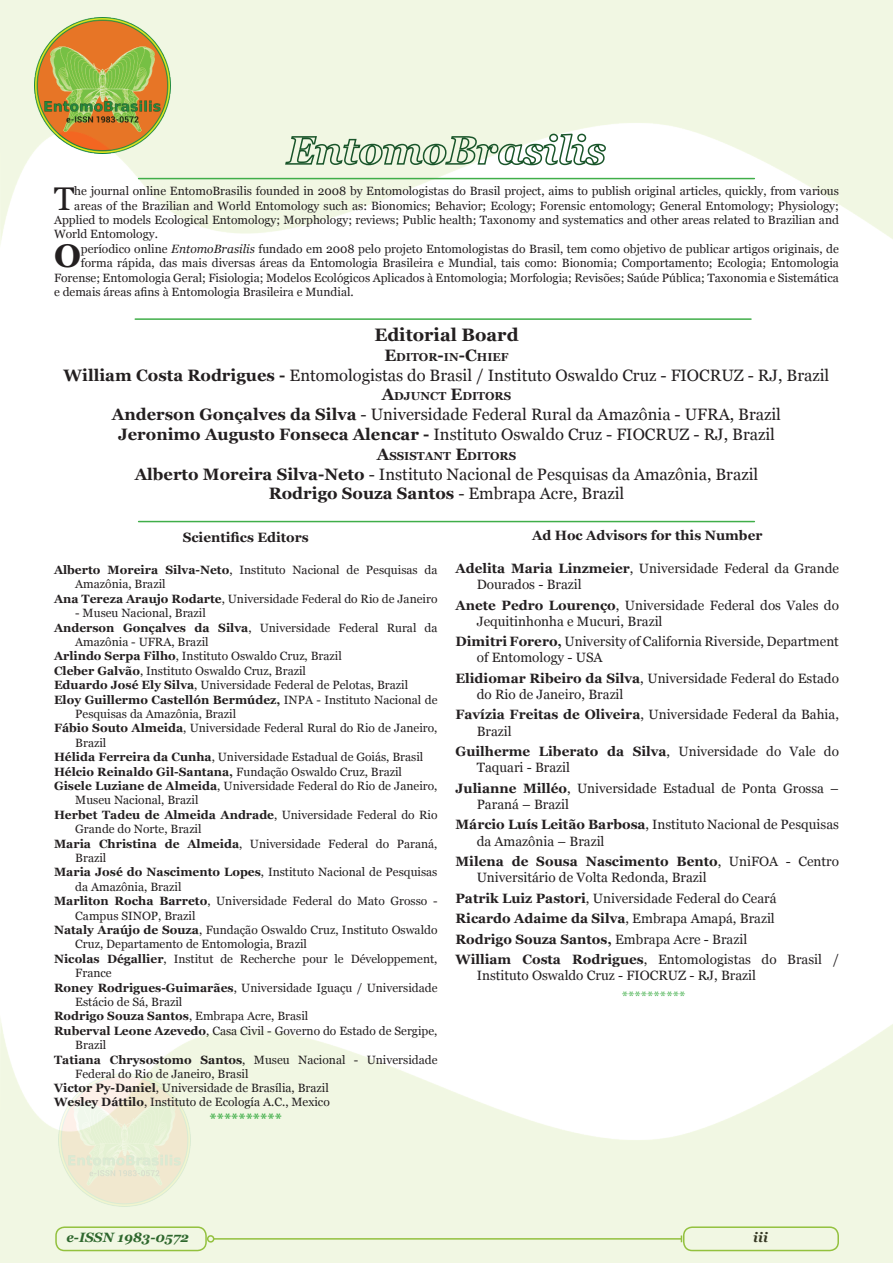
<style>
.page{position:relative;width:893px;height:1263px;background:#fff}
.page>*{position:absolute;margin:0;border:0;box-sizing:border-box;transform-origin:0 0}
.t1{font:32.85px "Georgia";color:#231f20}
.t2{font:700 32.85px "Georgia";color:#231f20}
.t3{font:700 18px "Georgia";color:#231f20}
.t4{font:16.5px "Georgia";color:#231f20}
.t5{font:700 15px "Georgia";color:#40ae49}
.t6{font:13.5px/16.2px "Georgia";color:#231f20}
.t7{font:700 13.5px "Georgia";color:#231f20}
.t8{font:italic 700 13.5px "Georgia";color:#19552a}
.Consultores{font:13.5px "Georgia";color:#40ae49}
.t9{font:italic 700 13.5px "Georgia";color:#231f20}
.t10{font:12px/14.4px "Georgia";color:#231f20}
.t11{font:700 12px "Georgia";color:#231f20}
.t12{font:700 11.55px "Georgia";color:#231f20}
.s1{font-style:italic}
.s2{font-size:16.5px}
.s3{font-weight:700}
.s4{font-weight:400}
</style>
<div class="page">
<img style="left:0;top:1018px;width:893px;height:245px">
<img style="left:58px;top:1073px;width:133px;height:133px">
<img style="left:0;top:0;width:893px;height:245px">
<svg style="left:284px;top:126px;width:323px;height:40px"></svg>
<hr style="left:139px;top:521px;width:615px;height:1px;background:#40ae49">
<hr style="left:135px;top:318px;width:616px;height:2px;background:#40ae49">
<hr style="left:139px;top:178px;width:615px;height:1px;background:#40ae49">
<p class="t1" style="left:54px;top:178px;width:22px">T</p>
<p class="t10" style="left:74px;top:184px;width:766px">he journal online EntomoBrasilis founded in 2008 by Entomologistas do Brasil project, aims to publish original articles, quickly, from various</p>
<p class="t10" style="left:74px;top:199px;width:766px">areas of the Brazilian and World Entomology such as: Bionomics; Behavior; Ecology; Forensic entomology; General Entomology; Physiology;</p>
<p class="t10" style="left:54px;top:213px;width:786px">Applied to models Ecological Entomology; Morphology; reviews; Public health; Taxonomy and systematics and other areas related to Brazilian and</p>
<p class="t10" style="left:54px;top:227px;width:106px">World Entomology.</p>
<p class="t2" style="left:54px;top:235px;width:28px">O</p>
<p class="t10" style="left:81px;top:242px;width:760px">períodico online <span class="s1">EntomoBrasilis</span> fundado em 2008 pelo projeto Entomologistas do Brasil, tem como objetivo de publicar artigos originais, de</p>
<p class="t10" style="left:81px;top:256px;width:760px">forma rápida, das mais diversas áreas da Entomologia Brasileira e Mundial, tais como: Bionomia; Comportamento; Ecologia; Entomologia</p>
<p class="t10" style="left:54px;top:271px;width:786px">Forense; Entomologia Geral; Fisiologia; Modelos Ecológicos Aplicados à Entomologia; Morfologia; Revisões; Saúde Pública; Taxonomia e Sistemática</p>
<p class="t10" style="left:54px;top:285px;width:301px">e demais áreas afins à Entomologia Brasileira e Mundial.</p>
<p class="t3" style="left:374px;top:323px;width:146px">Editorial Board</p>
<p class="t12" style="left:384px;top:349px;width:126px"><span class="s2">E</span>DITOR<span class="s2">-</span>IN<span class="s2">-C</span>HIEF</p>
<p class="t4" style="left:64px;top:365px;width:767px"><span class="s3">William Costa Rodrigues -</span> Entomologistas do Brasil / Instituto Oswaldo Cruz - FIOCRUZ - RJ, Brazil</p>
<p class="t12" style="left:382px;top:389px;width:131px"><span class="s2">A</span>DJUNCT <span class="s2">E</span>DITORS</p>
<p class="t4" style="left:112px;top:405px;width:670px"><span class="s3">Anderson Gonçalves da Silva</span> - Universidade Federal Rural da Amazônia - UFRA, Brazil</p>
<p class="t4" style="left:118px;top:424px;width:658px"><span class="s3">Jeronimo Augusto Fonseca Alencar -</span> Instituto Oswaldo Cruz - FIOCRUZ - RJ, Brazil</p>
<p class="t12" style="left:377px;top:448px;width:141px"><span class="s2">A</span>SSISTANT <span class="s2">E</span>DITORS</p>
<p class="t4" style="left:135px;top:464px;width:625px"><span class="s3">Alberto Moreira Silva-Neto</span> - Instituto Nacional de Pesquisas da Amazônia, Brazil</p>
<p class="t4" style="left:269px;top:484px;width:357px"><span class="s3">Rodrigo Souza Santos</span> - Embrapa Acre, Brazil</p>
<p class="t7" style="left:183px;top:528px;width:128px">Scientifics Editors</p>
<p class="t10" style="left:75px;top:563px;width:364px;text-indent:-21px"><span class="s3">Alberto Moreira Silva-Neto</span>, Instituto Nacional de Pesquisas da<br>Amazônia, Brazil</p>
<p class="t10" style="left:54px;top:592px;width:385px"><span class="s3">Ana Tereza Araujo Rodarte</span>, Universidade Federal do Rio de Janeiro</p>
<p class="t10" style="left:75px;top:606px;width:132px">- Museu Nacional, Brazil</p>
<p class="t10" style="left:75px;top:620px;width:364px;text-indent:-21px"><span class="s3">Anderson Gonçalves da Silva</span>, Universidade Federal Rural da<br>Amazônia - UFRA, Brazil</p>
<p class="t10" style="left:54px;top:649px;width:289px"><span class="s3">Arlindo Serpa Filho</span>, Instituto Oswaldo Cruz, Brazil</p>
<p class="t10" style="left:54px;top:664px;width:254px"><span class="s3">Cleber Galvão</span>, Instituto Oswaldo Cruz, Brazil</p>
<p class="t10" style="left:54px;top:678px;width:356px"><span class="s3">Eduardo José Ely Silva</span>, Universidade Federal de Pelotas, Brazil</p>
<p class="t10" style="left:75px;top:692px;width:364px;text-indent:-21px"><span class="s3">Eloy Guillermo Castellón Bermúdez,</span> INPA - Instituto Nacional de<br>Pesquisas da Amazônia, Brazil</p>
<p class="t10" style="left:75px;top:721px;width:364px;text-indent:-21px"><span class="s3">Fábio Souto Almeida</span>, Universidade Federal Rural do Rio de Janeiro,<br>Brazil</p>
<p class="t10" style="left:54px;top:750px;width:371px"><span class="s3">Hélida Ferreira da Cunha</span>, Universidade Estadual de Goiás, Brasil</p>
<p class="t11" style="left:54px;top:764px;width:349px">Hélcio Reinaldo Gil-Santana, <span class="s4">Fundação Oswaldo Cruz, Brazil</span></p>
<p class="t10" style="left:75px;top:779px;width:364px;text-indent:-21px"><span class="s3">Gisele Luziane de Almeida</span>, Universidade Federal do Rio de Janeiro,<br>Museu Nacional, Brazil</p>
<p class="t10" style="left:75px;top:808px;width:364px;text-indent:-21px"><span class="s3">Herbet Tadeu de Almeida Andrade</span>, Universidade Federal do Rio<br>Grande do Norte, Brazil</p>
<p class="t10" style="left:75px;top:836px;width:364px;text-indent:-21px"><span class="s3">Maria Christina de Almeida</span>, Universidade Federal do Paraná,<br>Brazil</p>
<p class="t10" style="left:75px;top:865px;width:364px;text-indent:-21px"><span class="s3">Maria José do Nascimento Lopes</span>, Instituto Nacional de Pesquisas da Amazônia, Brazil</p>
<p class="t10" style="left:75px;top:894px;width:364px;text-indent:-21px"><span class="s3">Marliton Rocha Barreto</span>, Universidade Federal do Mato Grosso -<br>Campus SINOP, Brazil</p>
<p class="t10" style="left:75px;top:923px;width:364px;text-indent:-21px"><span class="s3">Nataly Araújo de Souza</span>, Fundação Oswaldo Cruz, Instituto Oswaldo<br>Cruz, Departamento de Entomologia, Brazil</p>
<p class="t10" style="left:75px;top:952px;width:364px;text-indent:-21px"><span class="s3">Nicolas Dégallier</span>, Institut de Recherche pour le Développement,<br>France</p>
<p class="t10" style="left:75px;top:980px;width:364px;text-indent:-21px"><span class="s3">Roney Rodrigues-Guimarães</span>, Universidade Iguaçu / Universidade<br>Estácio de Sá, Brazil</p>
<p class="t10" style="left:54px;top:1009px;width:256px"><span class="s3">Rodrigo Souza Santos</span>, Embrapa Acre, Brasil</p>
<p class="t10" style="left:75px;top:1024px;width:364px;text-indent:-21px"><span class="s3">Ruberval Leone Azevedo</span>, Casa Civil - Governo do Estado de Sergipe,<br>Brazil</p>
<p class="t10" style="left:75px;top:1052px;width:364px;text-indent:-21px"><span class="s3">Tatiana Chrysostomo Santos</span>, Museu Nacional - Universidade<br>Federal do Rio de Janeiro, Brasil</p>
<p class="t10" style="left:54px;top:1081px;width:276px"><span class="s3">Victor Py-Daniel</span>, Universidade de Brasília, Brazil</p>
<p class="t10" style="left:54px;top:1095px;width:277px"><span class="s3">Wesley Dáttilo</span>, Instituto de Ecología A.C., Mexico</p>
<p class="t5" style="left:210px;top:1109px;width:74px">**********</p>
<p class="t7" style="left:532px;top:527px;width:232px">Ad Hoc Advisors for this Number</p>
<p class="t6" style="left:477px;top:560px;width:364px;text-indent:-21px"><span class="s3">Adelita Maria Linzmeier</span>, Universidade Federal da Grande<br>Dourados - Brazil</p>
<p class="t6" style="left:477px;top:597px;width:364px;text-indent:-21px"><span class="s3">Anete Pedro Lourenço</span>, Universidade Federal dos Vales do<br>Jequitinhonha e Mucuri, Brazil</p>
<p class="t6" style="left:477px;top:634px;width:364px;text-indent:-21px"><span class="s3">Dimitri Forero,</span> University of California Riverside, Department of Entomology - USA</p>
<p class="t6" style="left:477px;top:670px;width:364px;text-indent:-21px"><span class="s3">Elidiomar Ribeiro da Silva</span>, Universidade Federal do Estado do Rio de Janeiro, Brazil</p>
<p class="t6" style="left:477px;top:707px;width:364px;text-indent:-21px"><span class="s3">Favízia Freitas de Oliveira</span>, Universidade Federal da Bahia,<br>Brazil</p>
<p class="t6" style="left:477px;top:744px;width:364px;text-indent:-21px"><span class="s3">Guilherme Liberato da Silva</span>, Universidade do Vale do<br>Taquari - Brazil</p>
<p class="t6" style="left:477px;top:780px;width:364px;text-indent:-21px"><span class="s3">Julianne Milléo</span>, Universidade Estadual de Ponta Grossa –<br>Paraná – Brazil</p>
<p class="t6" style="left:477px;top:817px;width:364px;text-indent:-21px"><span class="s3">Márcio Luís Leitão Barbosa</span>, Instituto Nacional de Pesquisas da Amazônia – Brazil</p>
<p class="t6" style="left:477px;top:854px;width:364px;text-indent:-21px"><span class="s3">Milena de Sousa Nascimento Bento</span>, UniFOA - Centro<br>Universitário de Volta Redonda, Brazil</p>
<p class="t6" style="left:455px;top:890px;width:323px"><span class="s3">Patrik Luiz Pastori</span>, Universidade Federal do Ceará</p>
<p class="t7" style="left:455px;top:910px;width:321px">Ricardo Adaime da Silva<span class="s4">, Embrapa Amapá, Brazil</span></p>
<p class="t7" style="left:455px;top:930px;width:293px">Rodrigo Souza Santos, <span class="s4">Embrapa Acre - Brazil</span></p>
<p class="t6" style="left:477px;top:952px;width:364px;text-indent:-21px"><span class="s3">William Costa Rodrigues</span>, Entomologistas do Brasil /<br>Instituto Oswaldo Cruz - FIOCRUZ - RJ, Brazil</p>
<p class="Consultores" style="left:622px;top:988px;width:65px">**********</p>
<p class="t8" style="left:66px;top:1229px;width:124px">e-ISSN 1983-0572</p>
<p class="t9" style="left:753px;top:1229px;width:16px">iii</p>
</div>
